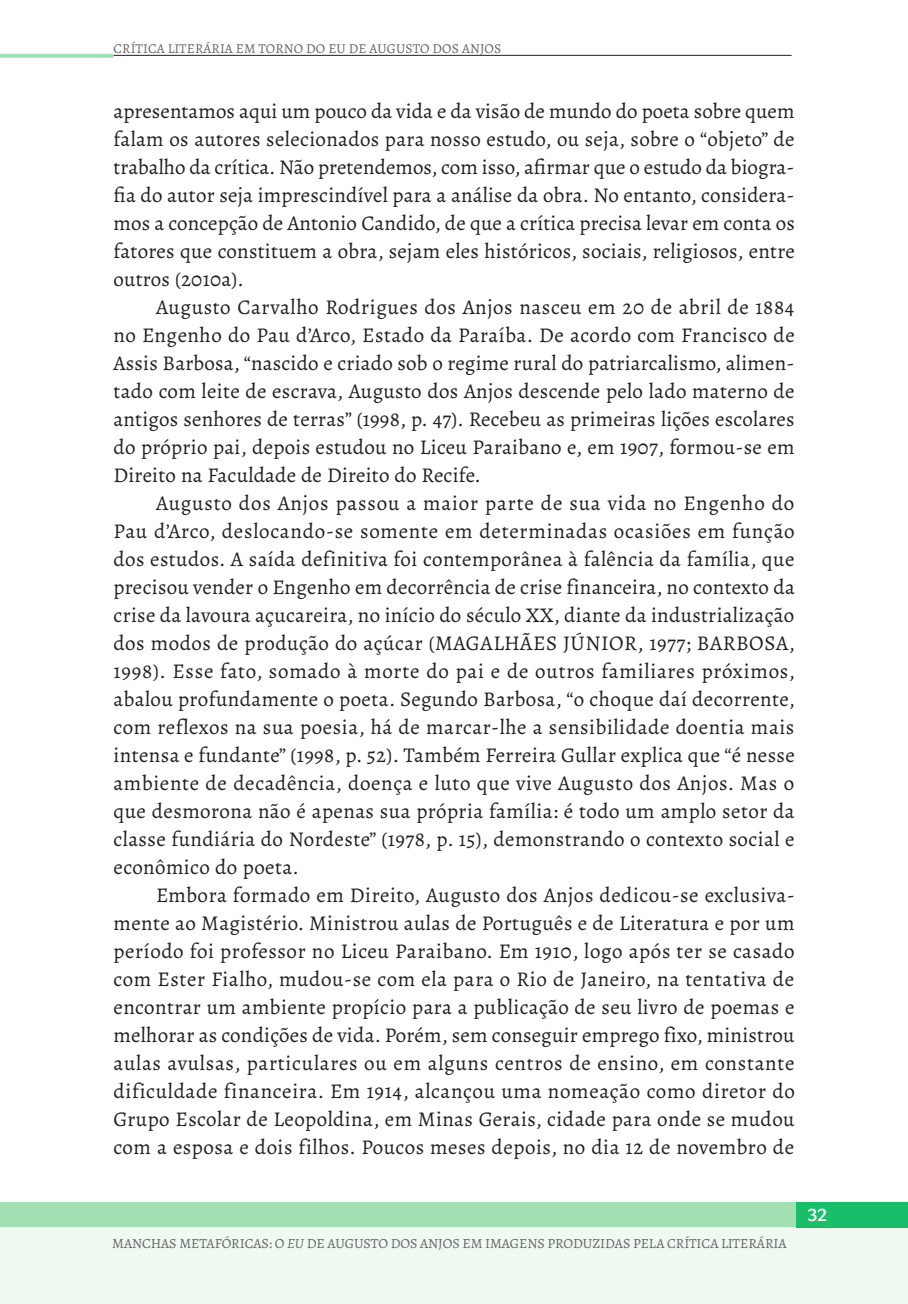
<style>
.page{position:relative;width:908px;height:1304px;background:#fff}
.page>*{position:absolute;margin:0;border:0;box-sizing:border-box;transform-origin:0 0}
.t1{font:21px/28px "Alegreya";letter-spacing:.015em;color:#231f20;text-align:justify}
.t2{font:18px "Sansita";color:#fff}
.t3{font:14px "Alegreya";letter-spacing:-.005em;color:#636366}
.t4{font:13.6px "Alegreya";letter-spacing:.01em;color:#636366}
.s1{font-style:italic}
</style>
<div class="page">
<div style="left:0;top:1202px;width:907px;height:25px;background:#a2dfb2"></div>
<div style="left:0;top:1227px;width:907px;height:77px;background:#eff9ef"></div>
<div style="left:795px;top:1202px;width:112px;height:25px;background:#19be69"></div>
<hr style="left:113px;top:55px;width:678px;height:1px;background:#231f20">
<svg style="left:0;top:54px;width:113px;height:4px"></svg>
<p class="t4" style="left:114px;top:40px;width:389px">CRÍTICA LITERÁRIA EM TORNO DO EU DE AUGUSTO DOS ANJOS</p>
<p class="t1" style="left:113px;top:97px;width:682px">apresentamos aqui um pouco da vida e da visão de mundo do poeta sobre quem falam os autores selecionados para nosso estudo, ou seja, sobre o “objeto” de trabalho da crítica. Não pretendemos, com isso, afirmar que o estudo da biogra&shy;fia do autor seja imprescindível para a análise da obra. No entanto, considera&shy;mos a concepção de Antonio Candido, de que a crítica precisa levar em conta os fatores que constituem a obra, sejam eles históricos, sociais, religiosos, entre outros (2010a).</p>
<p class="t1" style="left:113px;top:293px;width:682px;text-indent:43px">Augusto Carvalho Rodrigues dos Anjos nasceu em 20 de abril de 1884 no Engenho do Pau d’Arco, Estado da Paraíba. De acordo com Francisco de Assis Barbosa, “nascido e criado sob o regime rural do patriarcalismo, alimen&shy;tado com leite de escrava, Augusto dos Anjos descende pelo lado materno de antigos senhores de terras” (1998, p. 47). Recebeu as primeiras lições escolares do próprio pai, depois estudou no Liceu Paraibano e, em 1907, formou-se em Direito na Faculdade de Direito do Recife.</p>
<p class="t1" style="left:113px;top:489px;width:682px;text-indent:43px">Augusto dos Anjos passou a maior parte de sua vida no Engenho do Pau d’Arco, deslocando-se somente em determinadas ocasiões em função dos estudos. A saída definitiva foi contemporânea à falência da família, que precisou vender o Engenho em decorrência de crise financeira, no contexto da crise da lavoura açucareira, no início do século XX, diante da industrialização dos modos de produção do açúcar (MAGALHÃES JÚNIOR, 1977; BARBOSA, 1998). Esse fato, somado à morte do pai e de outros familiares próximos, abalou profundamente o poeta. Segundo Barbosa, “o choque daí decorrente, com reflexos na sua poesia, há de marcar-lhe a sensibilidade doentia mais intensa e fundante” (1998, p. 52). Também Ferreira Gullar explica que “é nesse ambiente de decadência, doença e luto que vive Augusto dos Anjos. Mas o que desmorona não é apenas sua própria família: é todo um amplo setor da classe fundiária do Nordeste” (1978, p. 15), demonstrando o contexto social e econômico do poeta.</p>
<p class="t1" style="left:113px;top:880px;width:682px;text-indent:43px">Embora formado em Direito, Augusto dos Anjos dedicou-se exclusiva&shy;mente ao Magistério. Ministrou aulas de Português e de Literatura e por um período foi professor no Liceu Paraibano. Em 1910, logo após ter se casado com Ester Fialho, mudou-se com ela para o Rio de Janeiro, na tentativa de encontrar um ambiente propício para a publicação de seu livro de poemas e melhorar as condições de vida. Porém, sem conseguir emprego fixo, ministrou aulas avulsas, particulares ou em alguns centros de ensino, em constante dificuldade financeira. Em 1914, alcançou uma nomeação como diretor do Grupo Escolar de Leopoldina, em Minas Gerais, cidade para onde se mudou com a esposa e dois filhos. Poucos meses depois, no dia 12 de novembro de</p>
<p class="t3" style="left:112px;top:1235px;width:675px">MANCHAS METAFÓRICAS: O <span class="s1">EU</span> DE AUGUSTO DOS ANJOS EM IMAGENS PRODUZIDAS PELA CRÍTICA LITERÁRIA</p>
<p class="t2" style="left:807px;top:1204px;width:21px">32</p>
</div>
